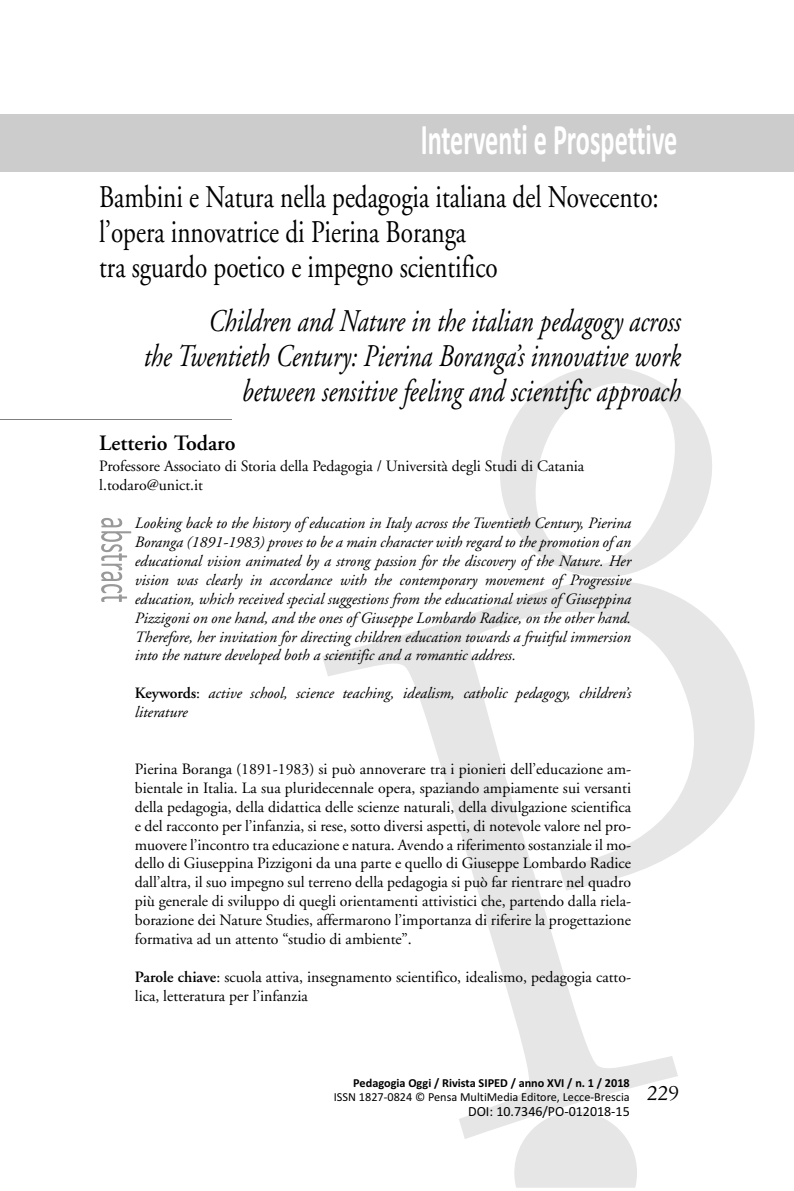
<style>
.page{position:relative;width:794px;height:1191px;background:#fff}
.page>*{position:absolute;margin:0;border:0;box-sizing:border-box;transform-origin:0 0}
.t1{font:700 43.75px "Calibri";color:#fff;scale:.6 1}
.t2{font:italic 31.5px/35px "Adobe Garamond";color:#000;text-align:right;scale:.8 1}
.t3{font:31.5px/35px "Adobe Garamond";color:#000;scale:.8 1}
.t4{font:600 21.88px "Adobe Garamond";color:#000}
.t5{font:21px "Simoncini Garamond";color:#000}
.t6{font:15.75px/18.9px "Adobe Garamond";color:#000}
.t7{font:italic 15.75px/18.9px "Adobe Garamond";color:#000;text-align:justify}
.t8{font:14px "Calibri";color:#000}
.t9{font:12.25px "Calibri";color:#000}
.t10{font:700 12.25px "Calibri";color:#000}
.s1{font-weight:600;font-style:normal}
.s2{font-style:normal}
.s3{font-weight:600}
</style>
<div class="page">
<hr style="left:0;top:419px;width:232px;height:1px;background:#7f7f7f">
<svg style="left:101px;top:518px;width:30px;height:34px"></svg>
<div style="left:514px;top:1139px;width:123px;height:48px;background:#e6e6e6"></div>
<svg style="left:322px;top:596px;width:433px;height:543px"></svg>
<svg style="left:500px;top:366px;width:212px;height:230px"></svg>
<div style="left:0;top:114px;width:794px;height:57px;background:#ccc"></div>
<h1 class="t1" style="left:421px;top:113px;width:429px">Interventi e Prospettive</h1>
<h2 class="t3" style="left:99px;top:182px;width:701px">Bambini e Natura nella pedagogia italiana del Novecento: l’opera innovatrice di Pierina Boranga<br>tra sguardo poetico e impegno scientifico</h2>
<h2 class="t2" style="left:144px;top:307px;width:672px">Children and Nature in the italian pedagogy across<br>the Twentieth Century: Pierina Boranga’s innovative work between sensitive feeling and scientific approach</h2>
<h3 class="t4" style="left:99px;top:434px;width:138px">Letterio Todaro</h3>
<p class="t6" style="left:99px;top:458px;width:486px">Professore Associato di Storia della Pedagogia / Università degli Studi di Catania l.todaro@unict.it</p>
<p class="t7" style="left:135px;top:515px;width:498px">Looking back to the history of education in Italy across the Twentieth Century, Pierina Boranga (1891-1983) proves to be a main character with regard to the promotion of an educational vision animated by a strong passion for the discovery of the Nature. Her vision was clearly in accordance with the contemporary movement of Progressive education, which received special suggestions from the educational views of Giuseppina Pizzigoni on one hand, and the ones of Giuseppe Lombardo Radice, on the other hand.<br>Therefore, her invitation for directing children education towards a fruitful immersion into the nature developed both a scientific and a romantic address.</p>
<p class="t7" style="left:135px;top:685px;width:498px"><span class="s1">Keywords</span><span class="s2">:</span> active school, science teaching, idealism, catholic pedagogy, children’s literature</p>
<p class="t6" style="left:135px;top:761px;width:498px;text-align:justify">Pierina Boranga (1891-1983) si può annoverare tra i pionieri dell’educazione am&shy;bientale in Italia. La sua pluridecennale opera, spaziando ampiamente sui versanti della pedagogia, della didattica delle scienze naturali, della divulgazione scientifica e del racconto per l’infanzia, si rese, sotto diversi aspetti, di notevole valore nel pro&shy;muovere l’incontro tra educazione e natura. Avendo a riferimento sostanziale il mo&shy;dello di Giuseppina Pizzigoni da una parte e quello di Giuseppe Lombardo Radice dall’altra, il suo impegno sul terreno della pedagogia si può far rientrare nel quadro più generale di sviluppo di quegli orientamenti attivistici che, partendo dalla riela&shy;borazione dei Nature Studies, affermarono l’importanza di riferire la progettazione formativa ad un attento “studio di ambiente”.</p>
<p class="t6" style="left:135px;top:968px;width:498px"><span class="s3">Parole chiave</span>: scuola attiva, insegnamento scientifico, idealismo, pedagogia catto&shy;lica, letteratura per l’infanzia</p>
<p class="t10" style="left:353px;top:1075px;width:278px">Pedagogia Oggi / Rivista SIPED / anno XVI / n. 1 / 2018</p>
<p class="t9" style="left:334px;top:1089px;width:297px">ISSN 1827-0824 © Pensa MultiMedia Editore, Lecce-Brescia</p>
<p class="t8" style="left:468px;top:1103px;width:163px">DOI: 10.7346/PO-012018-15</p>
<h3 class="t5" style="left:647px;top:1084px;width:33px">229</h3>
</div>
